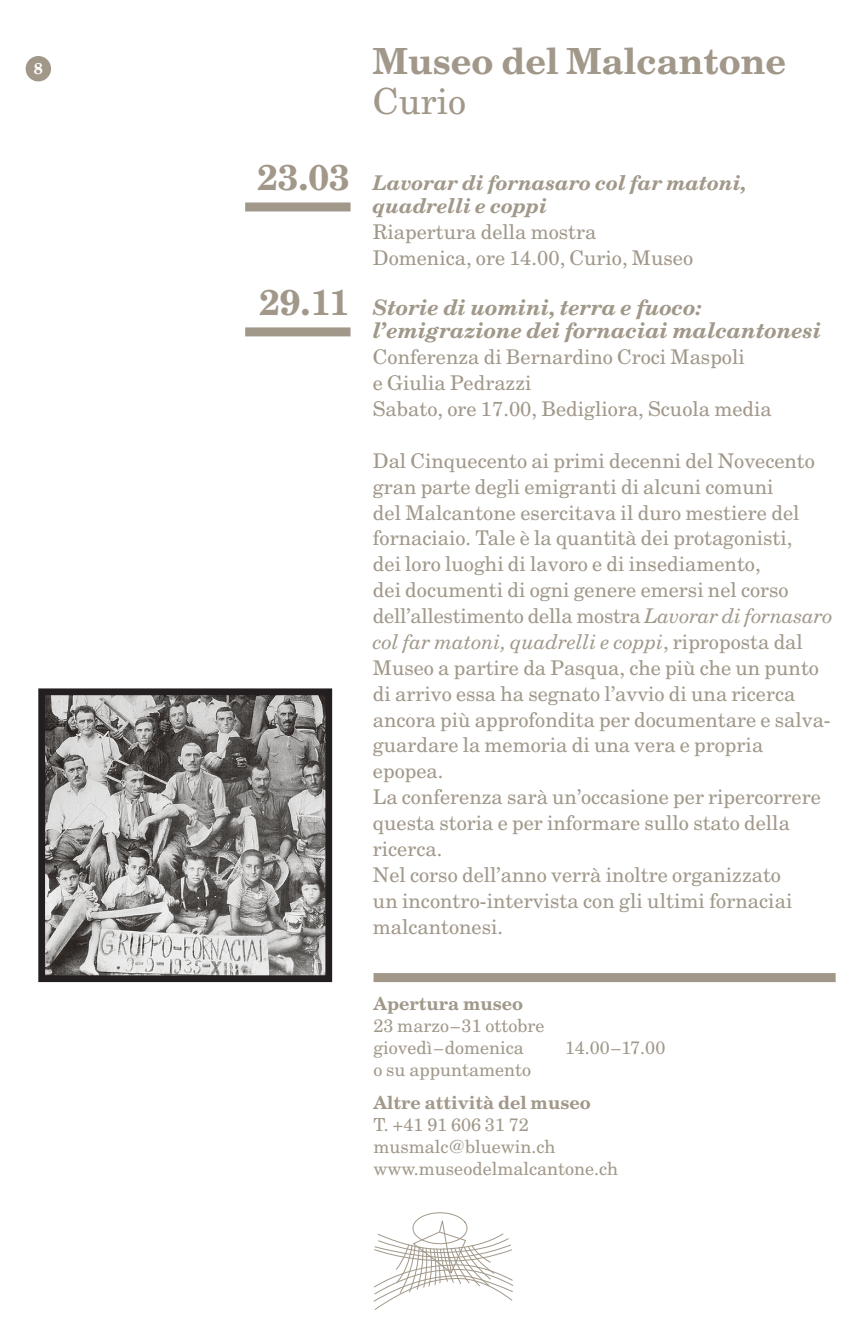
<style>
.page{position:relative;width:862px;height:1340px;background:#fff}
.page>*{position:absolute;margin:0;border:0;box-sizing:border-box;transform-origin:0 0}
.t1{font:700 36px "New Century Schlbk";color:#a1988a}
.t2{font:36px "New Century Schlbk";color:#a1988a}
.t3{font:italic 700 21.38px/23.6px "New Century Schlbk";color:#a1988a}
.t4{font:20.25px/25.9px "New Century Schlbk";color:#a1988a}
.t5{font:italic 700 20.25px/23.6px "New Century Schlbk";color:#a1988a}
.t6{font:18px/22.1px "New Century Schlbk";color:#a1988a}
.t7{font:700 18px "New Century Schlbk";color:#a1988a}
.t8{font:700 15.75px "New Century Schlbk";color:#fff}
.s1{font-style:normal;font-size:36px}
.s2{font-style:italic}
</style>
<div class="page">
<div style="left:373px;top:973px;width:462px;height:9px;background:#a1988a"></div>
<img style="left:46px;top:696px;width:278px;height:278px">
<div style="left:38px;top:688px;width:294px;height:294px;border:7px solid #231f20"></div>
<div style="left:245px;top:202px;width:105px;height:9px;background:#a1988a"></div>
<div style="left:245px;top:327px;width:105px;height:9px;background:#a1988a"></div>
<svg style="left:373px;top:1212px;width:140px;height:98px"></svg>
<div style="left:26px;top:56px;width:25px;height:25px;background:#a1988a;border-radius:50%"></div>
<p class="t8" style="left:34px;top:62px;width:11px">8</p>
<h1 class="t1" style="left:372px;top:47px;width:414px">Museo del Malcantone</h1>
<h1 class="t2" style="left:372px;top:88px;width:95px">Curio</h1>
<p class="t5" style="left:372px;top:172px;width:375px;text-indent:-116px"><span class="s1">23.03</span> Lavorar di fornasaro col far matoni, quadrelli e coppi</p>
<p class="t4" style="left:372px;top:221px;width:321px">Riapertura della mostra<br>Domenica, ore 14.00, Curio, Museo</p>
<p class="t3" style="left:372px;top:297px;width:450px;text-indent:-114px"><span class="s1">29.11</span> Storie di uomini, terra e fuoco: l’emigrazione dei fornaciai malcantonesi</p>
<p class="t4" style="left:372px;top:346px;width:400px">Conferenza di Bernardino Croci Maspoli<br>e Giulia Pedrazzi<br>Sabato, ore 17.00, Bedigliora, Scuola media</p>
<p class="t4" style="left:372px;top:449px;width:461px">Dal Cinquecento ai primi decenni del Novecento gran parte degli emigranti di alcuni comuni<br>del Mal cantone esercitava il duro mestiere del fornaciaio. Tale è la quantità dei protagonisti,<br>dei loro luoghi di lavoro e di insediamento,<br>dei documenti di ogni genere emersi nel corso dell’allestimento della mostra <span class="s2">Lavorar di fornasaro col far matoni, quadrelli e coppi</span>, riproposta dal Museo a partire da Pasqua, che più che un punto di arrivo essa ha segnato l’avvio di una ricerca ancora più approfondita per documentare e salva&shy;guardare la memoria di una vera e propria epopea.<br>La conferenza sarà un’occasione per ripercorrere questa storia e per informare sullo stato della ricerca.<br>Nel corso dell’anno verrà inoltre organizzato<br>un incontro-intervista con gli ultimi fornaciai malcantonesi.</p>
<p class="t7" style="left:373px;top:996px;width:151px">Apertura museo</p>
<p class="t6" style="left:373px;top:1016px;width:172px">23 marzo–31 ottobre giovedì–domenica</p>
<p class="t6" style="left:564px;top:1038px;width:102px">14.00–17.00</p>
<p class="t6" style="left:373px;top:1060px;width:159px">o su appuntamento</p>
<p class="t7" style="left:373px;top:1095px;width:218px">Altre attività del museo</p>
<p class="t6" style="left:373px;top:1115px;width:246px">T. +41 91 606 31 72 musmalc@bluewin.ch www.museodelmalcantone.ch</p>
</div>
